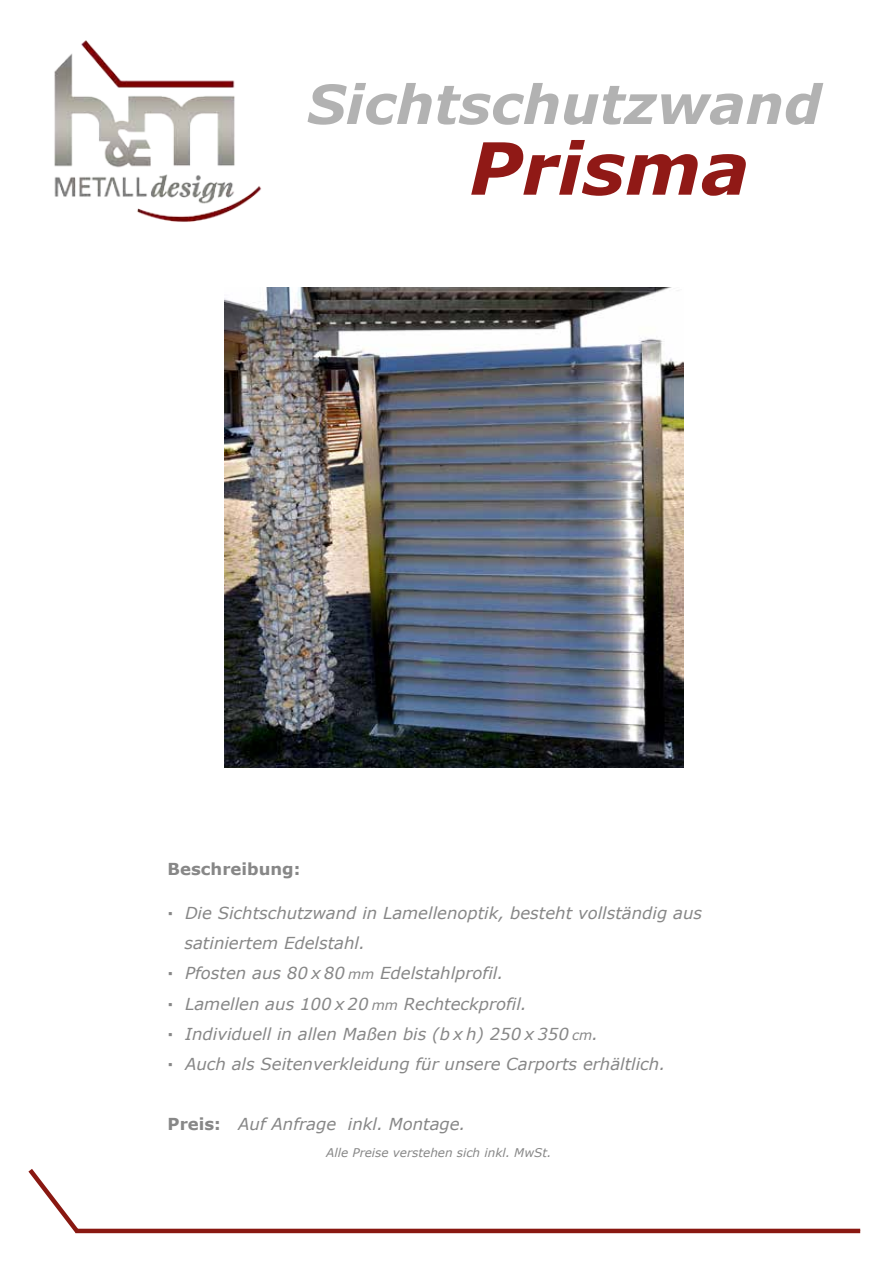
<style>
.page{position:relative;width:893px;height:1263px;background:#fff}
.page>*{position:absolute;margin:0;border:0;box-sizing:border-box;transform-origin:0 0}
.t1{font:italic 700 72px "Verdana";color:#901916}
.t2{font:italic 700 54px "Verdana";color:#b2b2b2}
.t3{font:italic 16.5px "Verdana";color:#878787}
.t4{font:700 16.5px "Verdana";color:#878787}
.t5{font:italic 12px "Verdana";color:#878787}
.s1{font-weight:700;font-style:normal}
.s2{font-size:13.5px}
</style>
<div class="page">
<svg style="left:28px;top:1169px;width:56px;height:65px"></svg>
<hr style="left:76px;top:1229px;width:784px;height:4px;background:#891811">
<img style="left:54px;top:40px;width:208px;height:182px">
<img style="left:224px;top:288px;width:460px;height:479px">
<h2 class="t2" style="left:307px;top:66px;width:516px">Sichtschutzwand</h2>
<h1 class="t1" style="left:469px;top:117px;width:282px">Prisma</h1>
<p class="t4" style="left:168px;top:857px;width:134px">Beschreibung:</p>
<p class="t3" style="left:168px;top:901px;width:536px"><span class="s1">·</span> Die Sichtschutzwand in Lamellenoptik, besteht vollständig aus</p>
<p class="t3" style="left:184px;top:931px;width:182px">satiniertem Edelstahl.</p>
<p class="t3" style="left:168px;top:962px;width:337px"><span class="s1">·</span> Pfosten aus 80 x 80 <span class="s2">mm</span> Edelstahlprofil.</p>
<p class="t3" style="left:168px;top:992px;width:361px"><span class="s1">·</span> Lamellen aus 100 x 20 <span class="s2">mm</span> Rechteckprofil.</p>
<p class="t3" style="left:168px;top:1022px;width:432px"><span class="s1">·</span> Individuell in allen Maßen bis (b x h) 250 x 350 <span class="s2">cm</span>.</p>
<p class="t3" style="left:168px;top:1053px;width:499px"><span class="s1">·</span> Auch als Seitenverkleidung für unsere Carports erhältlich.</p>
<p class="t3" style="left:168px;top:1112px;width:300px"><span class="s1">Preis:</span> Auf Anfrage inkl. Montage.</p>
<p class="t5" style="left:326px;top:1145px;width:227px">Alle Preise verstehen sich inkl. MwSt.</p>
</div>
